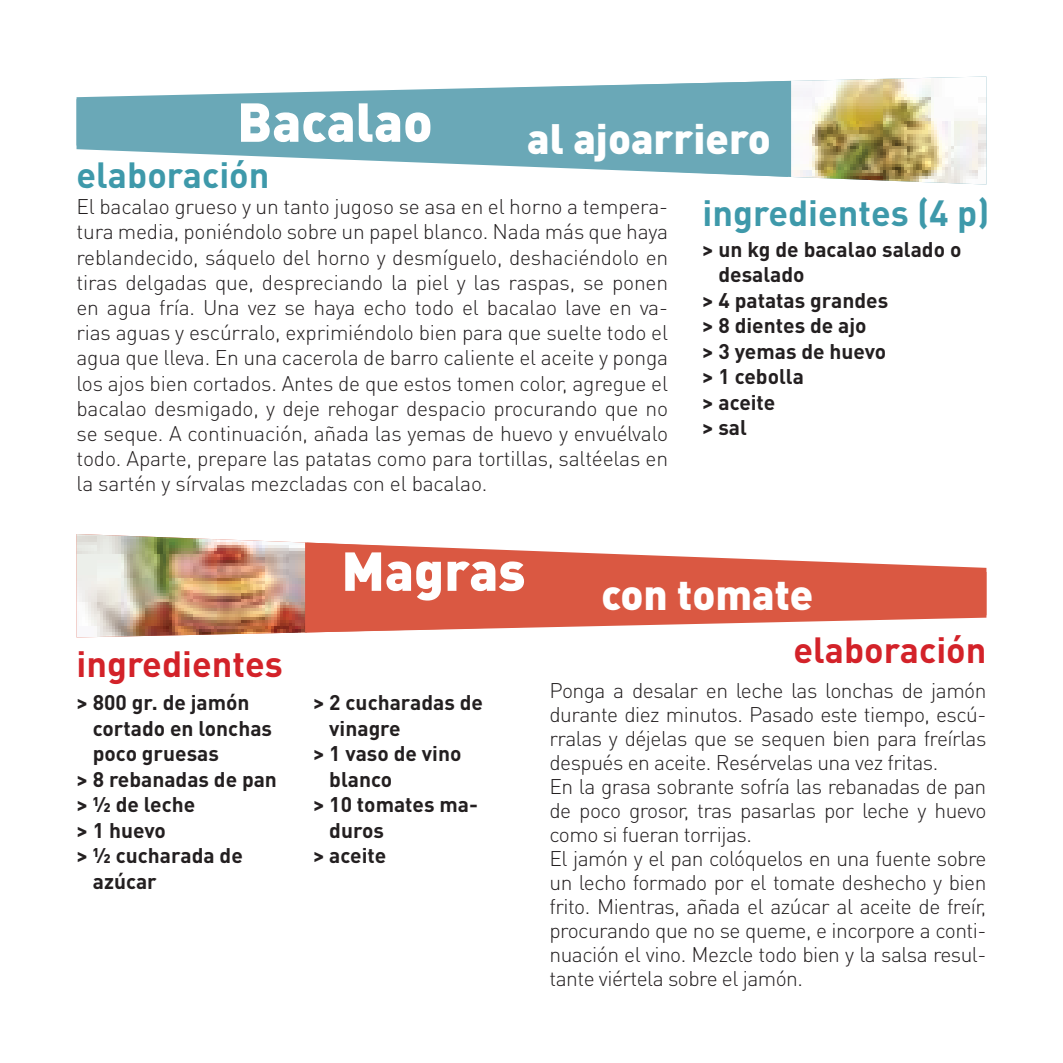
<style>
.page{position:relative;width:1063px;height:1063px;background:#fff}
.page>*{position:absolute;margin:0;border:0;box-sizing:border-box;transform-origin:0 0}
.t1{font:900 54px "DINOT";color:#fff}
.t2{font:900 42px "DINOT";color:#fff}
.t3{font:700 36px "DINOT";color:#3e99aa}
.t4{font:700 36px "DINOT";color:#d32229}
.t5{font:300 21px/25.2px "DINOT";letter-spacing:-.025em;color:#231f20;text-align:justify}
.t6{font:700 21px/25.5px "DINOT";color:#231f20}
</style>
<div class="page">
<img style="left:788px;top:77px;width:198px;height:108px">
<svg style="left:77px;top:81px;width:714px;height:96px;fill:#6aa8b7"></svg>
<img style="left:77px;top:534px;width:230px;height:103px">
<svg style="left:305px;top:543px;width:681px;height:90px;fill:#da5842"></svg>
<p class="t1" style="left:237px;top:86px;width:197px">Bacalao</p>
<p class="t2" style="left:527px;top:111px;width:245px">al ajoarriero</p>
<p class="t3" style="left:77px;top:150px;width:194px">elaboración</p>
<p class="t5" style="left:77px;top:193px;width:593px">El bacalao grueso y un tanto jugoso se asa en el horno a tempera&shy;tura media, poniéndolo sobre un papel blanco. Nada más que haya reblandecido, sáquelo del horno y desmíguelo, deshaciéndolo en tiras delgadas que, despreciando la piel y las raspas, se ponen en agua fría. Una vez se haya echo todo el bacalao lave en va&shy;rias aguas y escúrralo, exprimiéndolo bien para que suelte todo el agua que lleva. En una cacerola de barro caliente el aceite y ponga los ajos bien cortados. Antes de que estos tomen color, agregue el bacalao desmigado, y deje rehogar despacio procurando que no se seque. A continuación, añada las yemas de huevo y envuélvalo todo. Aparte, prepare las patatas como para tortillas, saltéelas en la sartén y sírvalas mezcladas con el bacalao.</p>
<p class="t3" style="left:703px;top:189px;width:288px">ingredientes (4 p)</p>
<p class="t6" style="left:718px;top:236px;width:244px;text-indent:-16px">&gt; un kg de bacalao salado o desalado</p>
<p class="t6" style="left:702px;top:287px;width:188px">&gt; 4 patatas grandes</p>
<p class="t6" style="left:702px;top:312px;width:166px">&gt; 8 dientes de ajo</p>
<p class="t6" style="left:702px;top:338px;width:186px">&gt; 3 yemas de huevo</p>
<p class="t6" style="left:702px;top:363px;width:103px">&gt; 1 cebolla</p>
<p class="t6" style="left:702px;top:389px;width:75px">&gt; aceite</p>
<p class="t6" style="left:702px;top:414px;width:46px">&gt; sal</p>
<p class="t4" style="left:77px;top:639px;width:208px">ingredientes</p>
<p class="t6" style="left:93px;top:689px;width:181px;text-indent:-16px">&gt; 800 gr. de jamón cortado en lonchas poco gruesas</p>
<p class="t6" style="left:77px;top:766px;width:202px">&gt; 8 rebanadas de pan</p>
<p class="t6" style="left:77px;top:791px;width:120px">&gt; ½ de leche</p>
<p class="t6" style="left:77px;top:817px;width:91px">&gt; 1 huevo</p>
<p class="t6" style="left:93px;top:842px;width:152px;text-indent:-16px">&gt; ½ cucharada de azúcar</p>
<p class="t1" style="left:341px;top:535px;width:186px">Magras</p>
<p class="t6" style="left:329px;top:689px;width:155px;text-indent:-16px">&gt; 2 cucharadas de vinagre</p>
<p class="t6" style="left:329px;top:740px;width:134px;text-indent:-16px">&gt; 1 vaso de vino blanco</p>
<p class="t6" style="left:329px;top:791px;width:150px;text-indent:-16px">&gt; 10 tomates ma&shy;duros</p>
<p class="t6" style="left:313px;top:842px;width:75px">&gt; aceite</p>
<p class="t2" style="left:601px;top:567px;width:214px">con tomate</p>
<p class="t4" style="left:793px;top:625px;width:194px">elaboración</p>
<p class="t5" style="left:549px;top:678px;width:439px;line-height:24px">Ponga a desalar en leche las lonchas de jamón durante diez minutos. Pasado este tiempo, escú&shy;rralas y déjelas que se sequen bien para freírlas después en aceite. Resérvelas una vez fritas.</p>
<p class="t5" style="left:549px;top:774px;width:439px;line-height:24px">En la grasa sobrante sofría las rebanadas de pan de poco grosor, tras pasarlas por leche y huevo como si fueran torrijas.</p>
<p class="t5" style="left:549px;top:846px;width:438px;line-height:24px">El jamón y el pan colóquelos en una fuente sobre un lecho formado por el tomate deshecho y bien frito. Mientras, añada el azúcar al aceite de freír, procurando que no se queme, e incorpore a conti&shy;nuación el vino. Mezcle todo bien y la salsa resul&shy;tante viértela sobre el jamón.</p>
</div>
